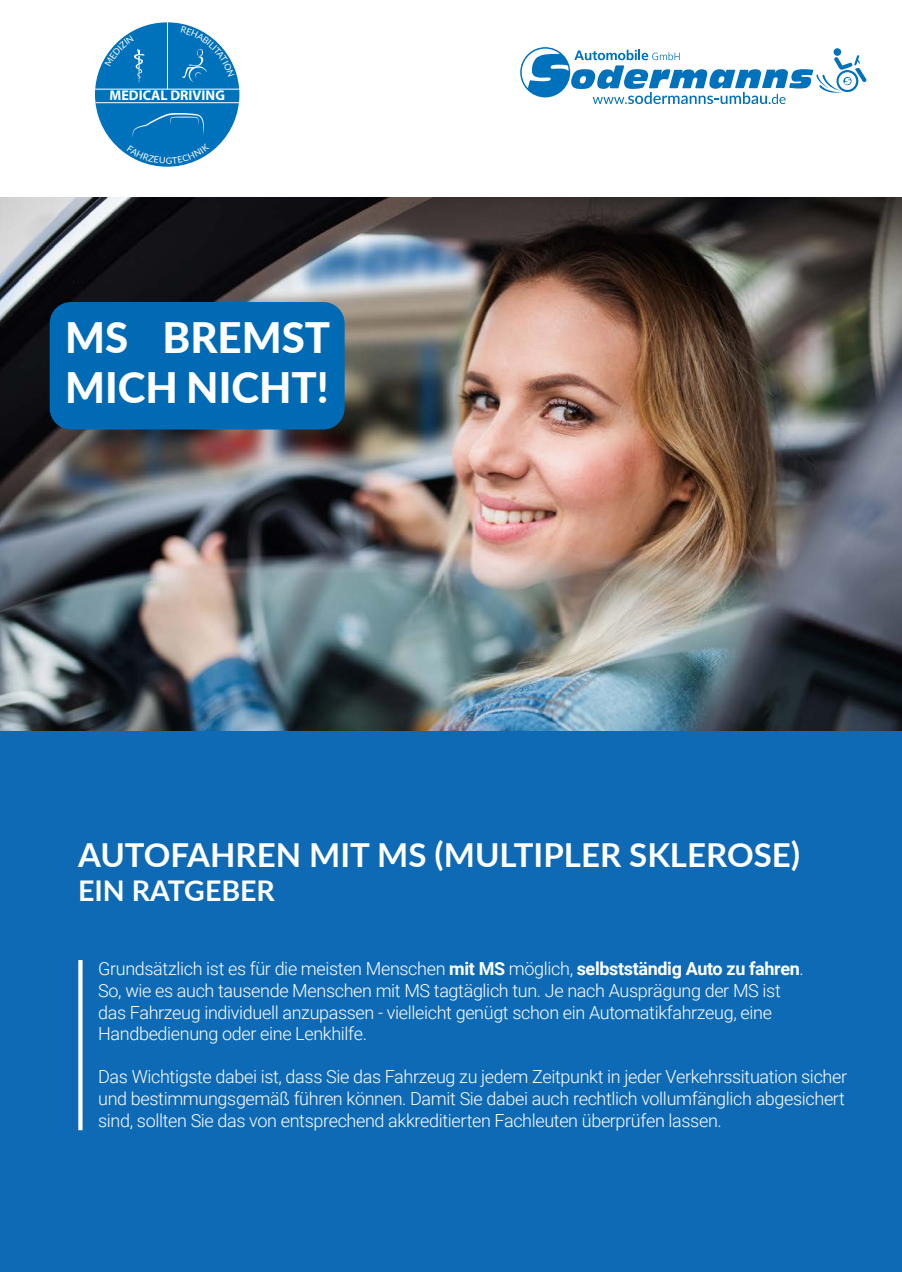
<style>
.page{position:relative;width:902px;height:1272px;background:#fff}
.page>*{position:absolute;margin:0;border:0;box-sizing:border-box;transform-origin:0 0}
.t1{font:800 42px/50.4px "Lato";color:#fff}
.t2{font:700 33px "Lato";color:#fff}
.t3{font:700 28.5px "Lato";color:#fff}
.t4{font:300 18px/21.6px "Roboto";letter-spacing:-.02em;color:#fff}
.t5{font:700 14.1px "Myriad Pro";color:#fff}
.s1{font-weight:700}
</style>
<div class="page">
<div style="left:0;top:730px;width:901px;height:541px;background:#0f6ab5"></div>
<div style="left:78px;top:960px;width:5px;height:170px;background:#fff"></div>
<svg style="left:520px;top:47px;width:346px;height:57px"></svg>
<div style="left:95px;top:22px;width:144px;height:145px;background:#0072bc;border-radius:50%"></div>
<svg style="left:133px;top:113px;width:71px;height:21px"></svg>
<hr style="left:167px;top:22px;width:1px;height:67px;background:#fff">
<hr style="left:95px;top:89px;width:144px;height:1px;background:#fff">
<hr style="left:95px;top:102px;width:144px;height:1px;background:#fff">
<img style="left:0;top:197px;width:901px;height:533px">
<div style="left:50px;top:302px;width:294px;height:127px;background:#006ab5;border-radius:21px"></div>
<svg style="left:105px;top:35px;width:40px;height:47px"></svg>
<svg style="left:181px;top:26px;width:53px;height:56px"></svg>
<svg style="left:127px;top:153px;width:82px;height:11px"></svg>
<p class="t5" style="left:109px;top:86px;width:117px">MEDICAL DRIVING</p>
<h1 class="t1" style="left:65px;top:310px;width:266px">MS BREMST<br>MICH NICHT!</h1>
<h2 class="t2" style="left:78px;top:830px;width:723px">AUTOFAHREN MIT MS (MULTIPLER SKLEROSE)</h2>
<h3 class="t3" style="left:78px;top:869px;width:198px">EIN RATGEBER</h3>
<p class="t4" style="left:98px;top:957px;width:707px">Grundsätzlich ist es für die meisten Menschen <span class="s1">mit MS</span> möglich, <span class="s1">selbstständig Auto zu fahren</span>.<br>So, wie es auch tausende Menschen mit MS tagtäglich tun. Je nach Ausprägung der MS ist das Fahrzeug individuell anzupassen - vielleicht genügt schon ein Automatikfahrzeug, eine Handbedienung oder eine Lenkhilfe.</p>
<p class="t4" style="left:98px;top:1065px;width:750px">Das Wichtigste dabei ist, dass Sie das Fahrzeug zu jedem Zeitpunkt in jeder Verkehrssituation sicher und bestimmungsgemäß führen können. Damit Sie dabei auch rechtlich vollumfänglich abgesichert sind, sollten Sie das von entsprechend akkreditierten Fachleuten überprüfen lassen.</p>
</div>
